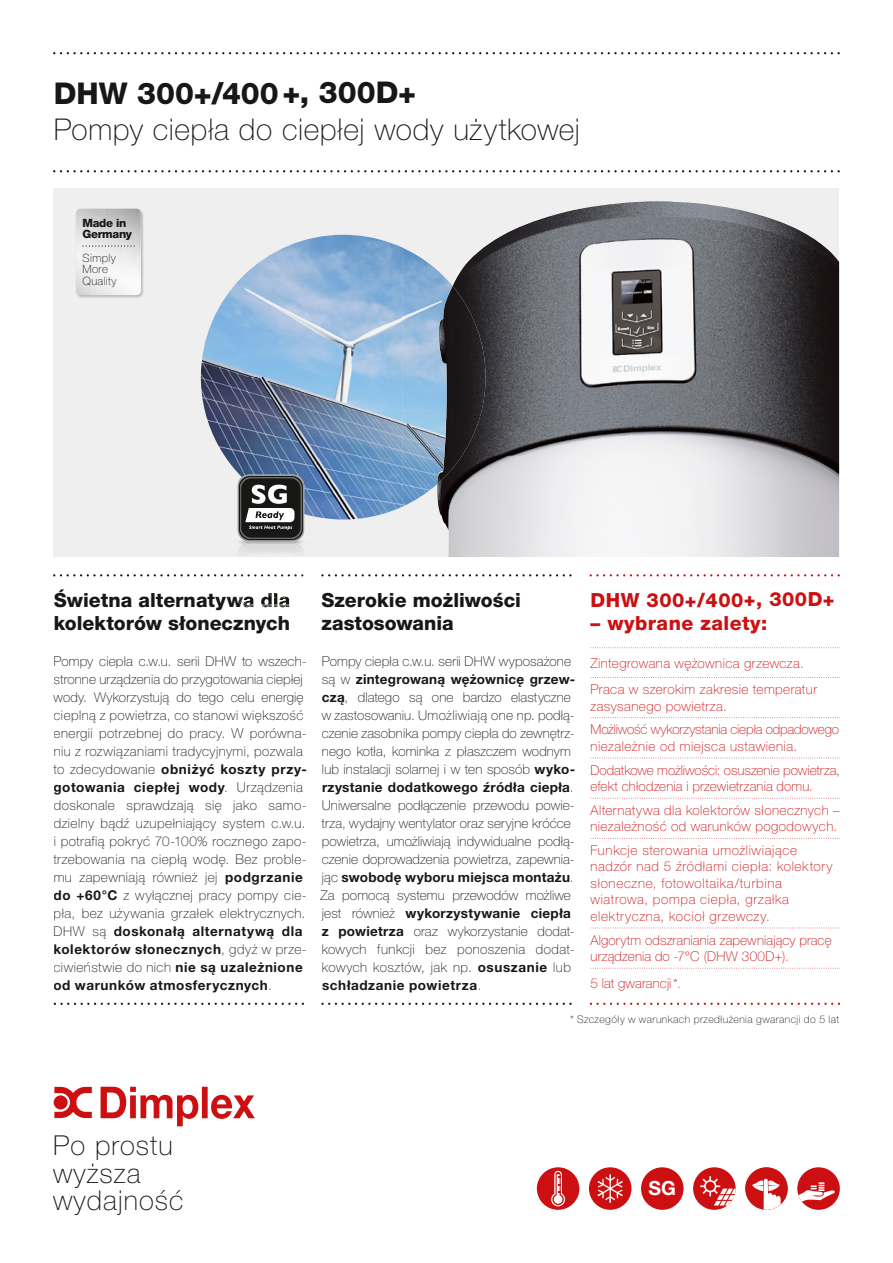
<style>
.page{position:relative;width:893px;height:1263px;background:#fff}
.page>*{position:absolute;margin:0;border:0;box-sizing:border-box;transform-origin:0 0}
.t1{font:100 30px "Helvetica Neue LT Pro";letter-spacing:.02em;color:#171715}
.t2{font:800 30px "Helvetica Neue LT Pro";letter-spacing:.005em;color:#171715}
.t3{font:100 27.45px/27.3px "Helvetica Neue LT Pro";letter-spacing:.04em;color:#171715}
.t4{font:800 19.5px/23.4px "Helvetica Neue LT Pro";color:#171715}
.t5{font:800 19.5px "Helvetica Neue LT Pro";letter-spacing:.025em;color:#cc1012}
.t6{font:700 19.5px "Helvetica Neue LT Pro";color:#fff}
.t7{font:100 13.5px/18px "Helvetica Neue LT Pro";letter-spacing:.015em;color:#171715}
.t8{font:100 13.5px/23.7px "Helvetica Neue LT Pro";letter-spacing:.03em;color:#cc1012}
.t9{font:100 13.5px/16.5px "Helvetica Neue LT Pro";letter-spacing:.05em;color:#cc1012}
.t10{font:100 13.5px/23.7px "Helvetica Neue LT Pro";color:#cc1012}
.t11{font:100 13.5px/16.5px "Helvetica Neue LT Pro";letter-spacing:.01em;color:#cc1012}
.t12{font:100 13.5px/23.7px "Helvetica Neue LT Pro";letter-spacing:-.01em;color:#cc1012}
.t13{font:100 13.5px "Helvetica Neue LT Pro";letter-spacing:.005em;color:#cc1012}
.t14{font:100 11.4px/11.4px "Helvetica Neue LT Pro";letter-spacing:.03em;color:#171715}
.t15{font:800 11.4px/11.4px "Helvetica Neue LT Pro";letter-spacing:-.03em;color:#171715}
.t16{font:100 10.5px "Helvetica Neue LT Pro";letter-spacing:.045em;color:#171715}
.s1{font-weight:700}
</style>
<div class="page">
<svg style="left:53px;top:188px;width:786px;height:369px;fill:#efefef"></svg>
<svg style="left:101px;top:1087px;width:154px;height:39px"></svg>
<svg style="left:54px;top:1087px;width:38px;height:31px"></svg>
<svg style="left:53px;top:52px;width:787px;height:2px"></svg>
<svg style="left:53px;top:170px;width:787px;height:2px"></svg>
<svg style="left:590px;top:574px;width:250px;height:2px"></svg>
<svg style="left:321px;top:574px;width:251px;height:2px"></svg>
<div style="left:745px;top:1167px;width:43px;height:43px;background:#cc1012;border-radius:50%"></div>
<svg style="left:752px;top:1179px;width:29px;height:31px"></svg>
<div style="left:641px;top:1167px;width:43px;height:43px;background:#cc1012;border-radius:50%"></div>
<div style="left:589px;top:1167px;width:42px;height:43px;background:#cc1012;border-radius:50%"></div>
<svg style="left:597px;top:1174px;width:26px;height:29px"></svg>
<div style="left:693px;top:1167px;width:43px;height:43px;background:#cc1012;border-radius:50%"></div>
<svg style="left:700px;top:1176px;width:36px;height:29px"></svg>
<div style="left:537px;top:1167px;width:42px;height:43px;background:#cc1012;border-radius:50%"></div>
<svg style="left:551px;top:1171px;width:14px;height:35px"></svg>
<div style="left:797px;top:1167px;width:43px;height:43px;background:#cc1012;border-radius:50%"></div>
<svg style="left:797px;top:1182px;width:38px;height:21px"></svg>
<svg style="left:590px;top:647px;width:250px;height:1px"></svg>
<svg style="left:590px;top:677px;width:250px;height:1px"></svg>
<svg style="left:590px;top:717px;width:250px;height:1px"></svg>
<svg style="left:590px;top:757px;width:250px;height:1px"></svg>
<svg style="left:590px;top:798px;width:250px;height:1px"></svg>
<svg style="left:590px;top:838px;width:250px;height:1px"></svg>
<svg style="left:590px;top:927px;width:250px;height:1px"></svg>
<svg style="left:590px;top:968px;width:250px;height:1px"></svg>
<svg style="left:321px;top:1003px;width:251px;height:2px"></svg>
<svg style="left:54px;top:1003px;width:250px;height:2px"></svg>
<svg style="left:590px;top:1003px;width:250px;height:2px"></svg>
<img style="left:72px;top:204px;width:75px;height:99px">
<svg style="left:76px;top:209px;width:65px;height:86px"></svg>
<svg style="left:82px;top:245px;width:53px;height:2px"></svg>
<img style="left:201px;top:235px;width:202px;height:142px">
<img style="left:402px;top:247px;width:51px;height:260px">
<svg style="left:201px;top:377px;width:1px;height:12px"></svg>
<img style="left:453px;top:201px;width:286px;height:255px">
<img style="left:739px;top:210px;width:100px;height:347px">
<img style="left:437px;top:456px;width:302px;height:101px">
<img style="left:437px;top:286px;width:49px;height:198px">
<img style="left:230px;top:534px;width:79px;height:18px">
<img style="left:238px;top:541px;width:66px;height:11px">
<img style="left:239px;top:543px;width:64px;height:9px">
<img style="left:240px;top:544px;width:61px;height:8px">
<img style="left:241px;top:545px;width:59px;height:7px">
<svg style="left:53px;top:552px;width:251px;height:56px"></svg>
<svg style="left:238px;top:475px;width:66px;height:66px"></svg>
<svg style="left:239px;top:476px;width:64px;height:64px"></svg>
<div style="left:35px;top:558px;width:858px;height:12px;background:#fff"></div>
<h1 class="t2" style="left:54px;top:76px;width:364px">DHW 300+/400 +, 300D+</h1>
<h1 class="t1" style="left:54px;top:113px;width:528px">Pompy ciepła do ciepłej wody użytkowej</h1>
<p class="t15" style="left:83px;top:217px;width:51px">Made in<br>Germany</p>
<p class="t14" style="left:83px;top:252px;width:35px">Simply<br>More<br>Quality</p>
<h3 class="t4" style="left:54px;top:588px;width:238px">Świetna alternatywa dla kolektorów słonecznych</h3>
<p class="t7" style="left:53px;top:652px;width:255px">Pompy ciepła c.w.u. serii DHW to wszech&shy;stronne urządzenia do przygotowania ciepłej wody. Wykorzystują do tego celu energię cieplną z powietrza, co stanowi większość energii potrzebnej do pracy. W porówna&shy;niu z rozwiązaniami tradycyjnymi, pozwala to zdecydowanie <span class="s1">obniżyć koszty przy&shy;gotowania ciepłej wody</span>. Urządzenia doskonale sprawdzają się jako samo&shy;dzielny bądź uzupełniający system c.w.u. i potrafią pokryć 70-100% rocznego zapo&shy;trzebowania na ciepłą wodę. Bez proble&shy;mu zapewniają również jej <span class="s1">podgrzanie do +60°C</span> z wyłącznej pracy pompy cie&shy;pła, bez używania grzałek elektrycznych.<br>DHW są <span class="s1">doskonałą alternatywą dla kolektorów słonecznych</span>, gdyż w prze&shy;ciwieństwie do nich <span class="s1">nie są uzależnione od warunków atmosferycznych</span>.</p>
<h3 class="t4" style="left:321px;top:588px;width:201px">Szerokie możliwości zastosowania</h3>
<p class="t7" style="left:320px;top:652px;width:256px">Pompy ciepła c.w.u. serii DHW wyposażone są w <span class="s1">zintegrowaną wężownicę grzew&shy;czą</span>, dlatego są one bardzo elastyczne w zastosowaniu. Umożliwiają one np. podłą&shy;czenie zasobnika pompy ciepła do zewnętrz&shy;nego kotła, kominka z płaszczem wodnym lub instalacji solarnej i w ten sposób <span class="s1">wyko&shy;rzystanie dodatkowego źródła ciepła</span>.<br>Uniwersalne podłączenie przewodu powie&shy;trza, wydajny wentylator oraz seryjne króćce powietrza, umożliwiają indywidualne podłą&shy;czenie doprowadzenia powietrza, zapewnia&shy;jąc <span class="s1">swobodę wyboru miejsca montażu</span>.<br>Za pomocą systemu przewodów możliwe jest również <span class="s1">wykorzystywanie ciepła z powietrza</span> oraz wykorzystanie dodat&shy;kowych funkcji bez ponoszenia dodat&shy;kowych kosztów, jak np. <span class="s1">osuszanie</span> lub <span class="s1">schładzanie powietrza</span>.</p>
<h3 class="t5" style="left:590px;top:588px;width:246px">DHW 300+/400+, 300D+</h3>
<h3 class="t5" style="left:590px;top:612px;width:178px">– wybrane zalety:</h3>
<p class="t8" style="left:590px;top:649px;width:228px;line-height:26.7px">Zintegrowana wężownica grzewcza.<br>Praca w szerokim zakresie temperatur</p>
<p class="t12" style="left:590px;top:694px;width:250px">zasysanego powietrza.<br>Możliwość wykorzystania ciepła odpadowego</p>
<p class="t10" style="left:590px;top:734px;width:251px">niezależnie od miejsca ustawienia.<br>Dodatkowe możliwości: osuszenie powietrza,</p>
<p class="t8" style="left:590px;top:774px;width:251px">efekt chłodzenia i przewietrzania domu.<br>Alternatywa dla kolektorów słonecznych –</p>
<p class="t8" style="left:590px;top:814px;width:248px">niezależność od warunków pogodowych.<br>Funkcje sterowania umożliwiające</p>
<p class="t9" style="left:590px;top:858px;width:243px">nadzór nad 5 źródłami ciepła: kolektory słoneczne, fotowoltaika/turbina wiatrowa, pompa ciepła, grzałka elektryczna, kocioł grzewczy.</p>
<p class="t11" style="left:590px;top:931px;width:243px">Algorytm odszraniania zapewniający pracę urządzenia do -7°C (DHW 300D+).</p>
<p class="t13" style="left:590px;top:975px;width:92px">5 lat gwarancji *.</p>
<p class="t16" style="left:570px;top:1013px;width:271px">* Szczegóły w warunkach przedłużenia gwarancji do 5 lat</p>
<h2 class="t3" style="left:53px;top:1132px;width:132px">Po prostu wyższa wydajność</h2>
<h3 class="t6" style="left:649px;top:1176px;width:29px">SG</h3>
</div>
